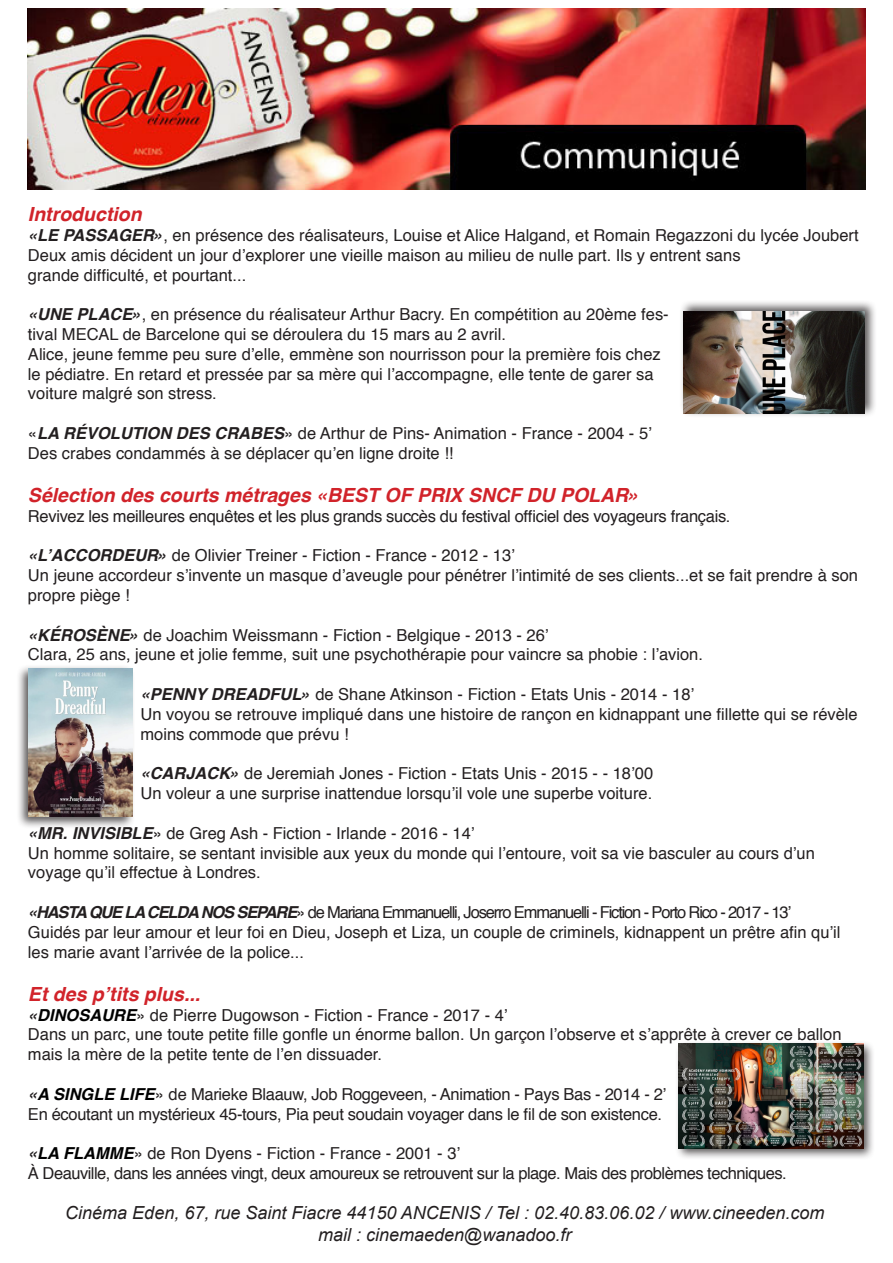
<style>
.page{position:relative;width:893px;height:1263px;background:#fff}
.page>*{position:absolute;margin:0;border:0;box-sizing:border-box;transform-origin:0 0}
.t1{font:italic 700 19.5px "Helvetica";color:#d1232a}
.t2{font:italic 18px/21.6px "Arial";color:#231f20;text-align:center}
.t3{font:16.5px/19.8px "Helvetica";color:#231f20}
.t4{font:16.5px "Helvetica";letter-spacing:-.02em;color:#231f20}
.t5{font:16.5px "Helvetica";letter-spacing:-.03em;color:#231f20}
.t6{font:16.5px "Helvetica";letter-spacing:-.07em;color:#231f20}
.s1{font-weight:700;font-style:italic}
.s2{font-weight:700;font-style:italic;color:#000}
</style>
<div class="page">
<img style="left:28px;top:9px;width:837px;height:180px">
<div style="left:679px;top:299px;width:198px;height:119px;background:#231f20;opacity:.75"></div>
<img style="left:683px;top:312px;width:182px;height:102px">
<div style="left:16px;top:664px;width:120px;height:165px;background:#231f20;opacity:.75"></div>
<img style="left:28px;top:668px;width:104px;height:148px">
<div style="left:675px;top:1040px;width:201px;height:120px;background:#231f20;opacity:.75"></div>
<img style="left:678px;top:1044px;width:185px;height:104px">
<p class="t1" style="left:28px;top:198px;width:115px">Introduction</p>
<p class="t3" style="left:28px;top:226px;width:832px"><span class="s1">«LE PASSAGER»</span>, en présence des réalisateurs, Louise et Alice Halgand, et Romain Regazzoni du lycée Joubert</p>
<p class="t3" style="left:28px;top:246px;width:714px">Deux amis décident un jour d’explorer une vieille maison au milieu de nulle part. Ils y entrent sans</p>
<p class="t3" style="left:28px;top:265px;width:220px">grande difficulté, et pourtant...</p>
<p class="t3" style="left:28px;top:305px;width:642px"><span class="s1">«UNE PLACE»</span>, en présence du réalisateur Arthur Bacry. En compétition au 20ème fes&shy;tival MECAL de Barcelone qui se déroulera du 15 mars au 2 avril.</p>
<p class="t3" style="left:28px;top:345px;width:634px">Alice, jeune femme peu sure d’elle, emmène son nourrisson pour la première fois chez le pédiatre. En retard et pressée par sa mère qui l’accompagne, elle tente de garer sa voiture malgré son stress.</p>
<p class="t3" style="left:28px;top:424px;width:625px">«<span class="s1">LA RÉVOLUTION DES CRABES</span>» de Arthur de Pins- Animation - France - 2004 - 5’</p>
<p class="t3" style="left:28px;top:444px;width:427px">Des crabes condammés à se déplacer qu’en ligne droite !!</p>
<p class="t1" style="left:28px;top:479px;width:613px">Sélection des courts métrages «BEST OF PRIX SNCF DU POLAR»</p>
<p class="t4" style="left:28px;top:503px;width:704px">Revivez les meilleures enquêtes et les plus grands succès du festival officiel des voyageurs français.</p>
<p class="t3" style="left:28px;top:546px;width:488px"><span class="s1">«L’ACCORDEUR»</span> de Olivier Treiner - Fiction - France - 2012 - 13’</p>
<p class="t3" style="left:28px;top:566px;width:831px">Un jeune accordeur s’invente un masque d’aveugle pour pénétrer l’intimité de ses clients...et se fait prendre à son propre piège !</p>
<p class="t3" style="left:28px;top:625px;width:522px"><span class="s1">«KÉROSÈNE»</span> de Joachim Weissmann - Fiction - Belgique - 2013 - 26’</p>
<p class="t3" style="left:28px;top:645px;width:676px">Clara, 25 ans, jeune et jolie femme, suit une psychothérapie pour vaincre sa phobie : l’avion.</p>
<p class="t3" style="left:141px;top:685px;width:555px"><span class="s1">«PENNY DREADFUL»</span> de Shane Atkinson - Fiction - Etats Unis - 2014 - 18’</p>
<p class="t3" style="left:141px;top:705px;width:719px">Un voyou se retrouve impliqué dans une histoire de rançon en kidnappant une fillette qui se révèle moins commode que prévu !</p>
<p class="t3" style="left:141px;top:764px;width:514px"><span class="s1">«CARJACK»</span> de Jeremiah Jones - Fiction - Etats Unis - 2015 - - 18’00</p>
<p class="t3" style="left:141px;top:784px;width:513px">Un voleur a une surprise inattendue lorsqu’il vole une superbe voiture.</p>
<p class="t3" style="left:28px;top:823px;width:448px"><span class="s1">«MR. INVISIBLE</span>» de Greg Ash - Fiction - Irlande - 2016 - 14’</p>
<p class="t3" style="left:28px;top:843px;width:788px">Un homme solitaire, se sentant invisible aux yeux du monde qui l’entoure, voit sa vie basculer au cours d’un voyage qu’il effectue à Londres.</p>
<p class="t6" style="left:28px;top:899px;width:765px"><span class="s1">«HASTA QUE LA CELDA NOS SEPARE</span>» de Mariana Emmanuelli, Joserro Emmanuelli - Fiction - Porto Rico - 2017 - 13’</p>
<p class="t3" style="left:28px;top:922px;width:814px">Guidés par leur amour et leur foi en Dieu, Joseph et Liza, un couple de criminels, kidnappent un prêtre afin qu’il les marie avant l’arrivée de la police...</p>
<p class="t1" style="left:28px;top:978px;width:174px">Et des p’tits plus...</p>
<p class="t3" style="left:28px;top:1005px;width:481px"><span class="s1">«</span><span class="s2">DINOSAURE</span>» de Pierre Dugowson - Fiction - France - 2017 - 4’</p>
<p class="t3" style="left:28px;top:1025px;width:815px">Dans un parc, une toute petite fille gonfle un énorme ballon. Un garçon l’observe et s’apprête à crever ce ballon mais la mère de la petite tente de l’en dissuader.</p>
<p class="t4" style="left:28px;top:1081px;width:640px"><span class="s1">«</span><span class="s2">A SINGLE LIFE</span>» de Marieke Blaauw, Job Roggeveen, - Animation - Pays Bas - 2014 - 2’</p>
<p class="t4" style="left:28px;top:1101px;width:636px">En écoutant un mystérieux 45-tours, Pia peut soudain voyager dans le fil de son existence.</p>
<p class="t3" style="left:28px;top:1144px;width:434px"><span class="s1">«</span><span class="s2">LA FLAMME</span>» de Ron Dyens - Fiction - France - 2001 - 3’</p>
<p class="t5" style="left:28px;top:1160px;width:760px">À Deauville, dans les années vingt, deux amoureux se retrouvent sur la plage. Mais des problèmes techniques.</p>
<p class="t2" style="left:65px;top:1202px;width:761px">Cinéma Eden, 67, rue Saint Fiacre 44150 ANCENIS / Tel : 02.40.83.06.02 / www.cineeden.com mail : cinemaeden@wanadoo.fr</p>
</div>
